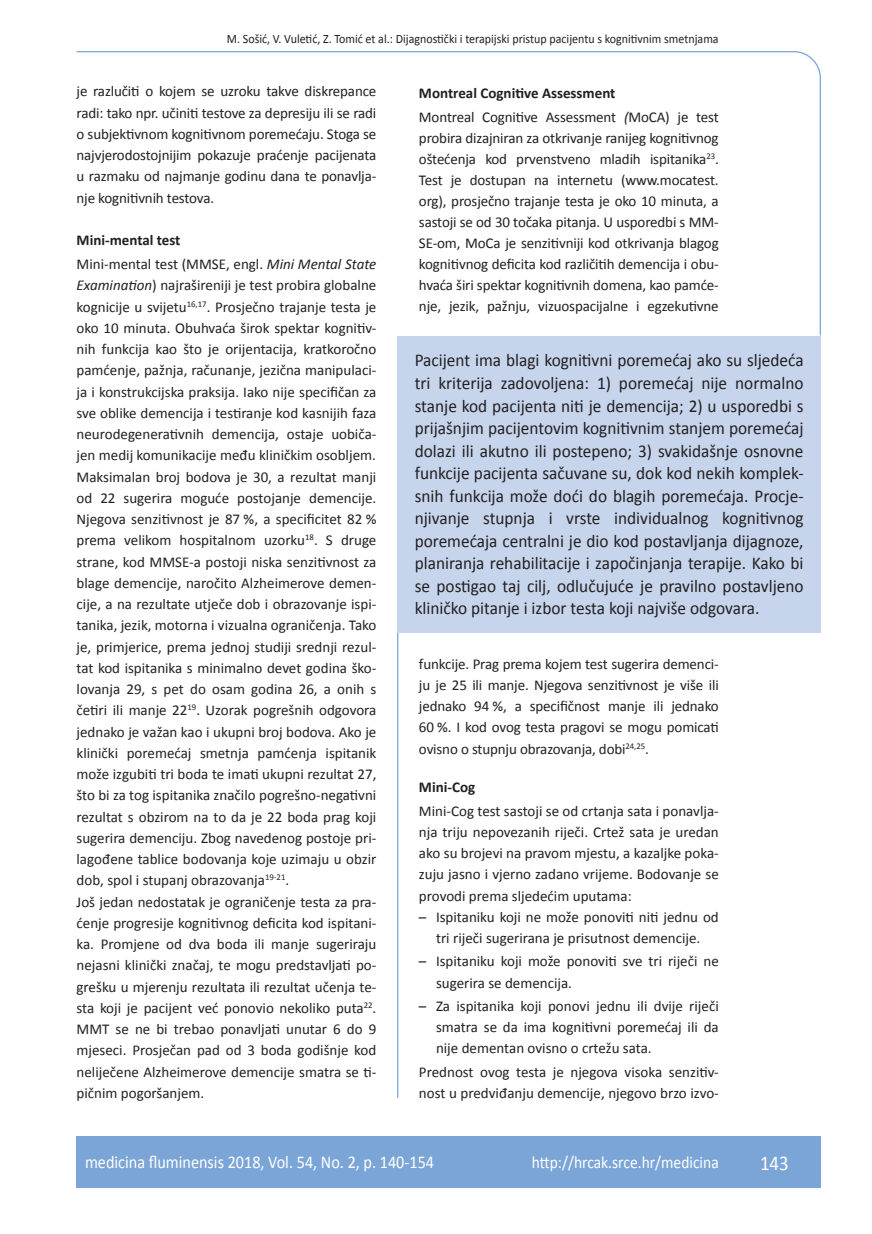
<style>
.page{position:relative;width:872px;height:1234px;background:#fff}
.page>*{position:absolute;margin:0;border:0;box-sizing:border-box;transform-origin:0 0}
.t1{font:21px "Calibri";color:#fff;scale:.9 1}
.t2{font:18px/22.5px "Calibri";color:#231f20;text-align:justify;scale:.96 1}
.t3{font:18px "Calibri";color:#fff;scale:.9 1}
.t4{font:17.25px "Calibri";color:#fff;scale:.9 1}
.t5{font:15px/21.3px "Calibri";color:#231f20;text-align:justify}
.t6{font:700 15px "Calibri";color:#231f20}
.t7{font:12.75px "Calibri";color:#231f20;scale:.94 1}
.s1{font-weight:700}
.s2{font-style:italic}
</style>
<div class="page">
<svg style="left:76px;top:51px;width:745px;height:285px"></svg>
<hr style="left:397px;top:632px;width:1px;height:465px;background:#7ca5d7">
<div style="left:77px;top:1135px;width:744px;height:51px;background:#7ca5d7"></div>
<div style="left:398px;top:336px;width:422px;height:296px;background:#c6d5ec"></div>
<p class="t7" style="left:227px;top:30px;width:524px">M. Sošić, V. Vuletić, Z. Tomić et al.: Dijagnostički i terapijski pristup pacijentu s kognitivnim smetnjama</p>
<p class="t5" style="left:77px;top:80px;width:301px">je razlučiti o kojem se uzroku takve diskrepance radi: tako npr. učiniti testove za depresiju ili se radi o subjektivnom kognitivnom poremećaju. Stoga se najvjerodostojnijim pokazuje praćenje pacijenata u razmaku od najmanje godinu dana te ponavlja&shy;nje kognitivnih testova.</p>
<p class="t5" style="left:77px;top:227px;width:301px;line-height:24px"><span class="s1">Mini-mental test<br></span>Mini-mental test (MMSE, engl. <span class="s2">Mini Mental State</span></p>
<p class="t5" style="left:77px;top:274px;width:301px;text-align:left"><span class="s2">Examination</span>) najrašireniji je test probira globalne kognicije u svijetu<sup>16,17</sup>. Prosječno trajanje testa je oko 10 minuta. Obuhvaća širok spektar kognitiv&shy;nih funkcija kao što je orijentacija, kratkoročno pamćenje, pažnja, računanje, jezična manipulaci&shy;ja i konstrukcijska praksija. Iako nije specifičan za sve oblike demencija i testiranje kod kasnijih faza neurodegenerativnih demencija, ostaje uobiča&shy;jen medij komunikacije među kliničkim osobljem.<br>Maksimalan broj bodova je 30, a rezultat manji od 22 sugerira moguće postojanje demencije.<br>Njegova senzitivnost je 87 %, a specificitet 82 % prema velikom hospitalnom uzorku<sup>18</sup>. S druge strane, kod MMSE-a postoji niska senzitivnost za blage demencije, naročito Alzheimerove demen&shy;cije, a na rezultate utječe dob i obrazovanje ispi&shy;tanika, jezik, motorna i vizualna ograničenja. Tako je, primjerice, prema jednoj studiji srednji rezul&shy;tat kod ispitanika s minimalno devet godina ško&shy;lovanja 29, s pet do osam godina 26, a onih s četiri ili manje 22<sup>19</sup>. Uzorak pogrešnih odgovora jednako je važan kao i ukupni broj bodova. Ako je klinički poremećaj smetnja pamćenja ispitanik može izgubiti tri boda te imati ukupni rezultat 27, što bi za tog ispitanika značilo pogrešno-negativni rezultat s obzirom na to da je 22 boda prag koji sugerira demenciju. Zbog navedenog postoje pri&shy;lagođene tablice bodovanja koje uzimaju u obzir dob, spol i stupanj obrazovanja<sup>19-21</sup>.<br>Još jedan nedostatak je ograničenje testa za pra&shy;ćenje progresije kognitivnog deficita kod ispitani&shy;ka. Promjene od dva boda ili manje sugeriraju nejasni klinički značaj, te mogu predstavljati po&shy;grešku u mjerenju rezultata ili rezultat učenja te&shy;sta koji je pacijent već ponovio nekoliko puta<sup>22</sup>.<br>MMT se ne bi trebao ponavljati unutar 6 do 9 mjeseci. Prosječan pad od 3 boda godišnje kod neliječene Alzheimerove demencije smatra se ti&shy;pičnim pogoršanjem.</p>
<p class="t5" style="left:419px;top:80px;width:301px;line-height:23.7px"><span class="s1">Montreal Cognitive Assessment<br></span>Montreal Cognitive Assessment <span class="s2">(</span>MoCA) je test</p>
<p class="t5" style="left:419px;top:126px;width:301px">probira dizajniran za otkrivanje ranijeg kognitivnog oštećenja kod prvenstveno mladih ispitanika<sup>23</sup>.<br>Test je dostupan na internetu (www.mocatest. org), prosječno trajanje testa je oko 10 minuta, a sastoji se od 30 točaka pitanja. U usporedbi s MM-SE-om, MoCa je senzitivniji kod otkrivanja blagog kognitivnog deficita kod različitih demencija i obu&shy;hvaća širi spektar kognitivnih domena, kao pamće&shy;nje, jezik, pažnju, vizuospacijalne i egzekutivne</p>
<p class="t2" style="left:415px;top:348px;width:407px">Pacijent ima blagi kognitivni poremećaj ako su sljedeća tri kriterija zadovoljena: 1) poremećaj nije normalno stanje kod pacijenta niti je demencija; 2) u usporedbi s prijašnjim pacijentovim kognitivnim stanjem poremećaj dolazi ili akutno ili postepeno; 3) svakidašnje osnovne funkcije pacijenta sačuvane su, dok kod nekih komplek&shy;snih funkcija može doći do blagih poremećaja. Procje&shy;njivanje stupnja i vrste individualnog kognitivnog poremećaja centralni je dio kod postavljanja dijagnoze, planiranja rehabilitacije i započinjanja terapije. Kako bi se postigao taj cilj, odlučujuće je pravilno postavljeno kliničko pitanje i izbor testa koji najviše odgovara.</p>
<p class="t5" style="left:419px;top:652px;width:301px">funkcije. Prag prema kojem test sugerira demenci&shy;ju je 25 ili manje. Njegova senzitivnost je više ili jednako 94 %, a specifičnost manje ili jednako 60 %. I kod ovog testa pragovi se mogu pomicati ovisno o stupnju obrazovanja, dobi<sup>24,25</sup>.</p>
<p class="t6" style="left:419px;top:777px;width:58px">Mini-Cog</p>
<p class="t5" style="left:419px;top:799px;width:301px">Mini-Cog test sastoji se od crtanja sata i ponavlja&shy;nja triju nepovezanih riječi. Crtež sata je uredan ako su brojevi na pravom mjestu, a kazaljke poka&shy;zuju jasno i vjerno zadano vrijeme. Bodovanje se provodi prema sljedećim uputama:</p>
<p class="t5" style="left:419px;top:905px;width:301px;text-align:center">– Ispitaniku koji ne može ponoviti niti jednu od tri riječi sugerirana je prisutnost demencije.</p>
<p class="t5" style="left:436px;top:949px;width:284px;text-indent:-17px">– Ispitaniku koji može ponoviti sve tri riječi ne sugerira se demencija.</p>
<p class="t5" style="left:436px;top:994px;width:284px;text-indent:-17px">– Za ispitanika koji ponovi jednu ili dvije riječi smatra se da ima kognitivni poremećaj ili da nije dementan ovisno o crtežu sata.</p>
<p class="t5" style="left:419px;top:1060px;width:301px">Prednost ovog testa je njegova visoka senzitiv&shy;nost u predviđanju demencije, njegovo brzo izvo-</p>
<p class="t3" style="left:85px;top:1150px;width:389px">medicina fluminensis 2018, Vol. 54, No. 2, p. 140-154</p>
<p class="t4" style="left:532px;top:1151px;width:209px">http://hrcak.srce.hr/medicina</p>
<h1 class="t1" style="left:760px;top:1149px;width:33px">143</h1>
</div>
